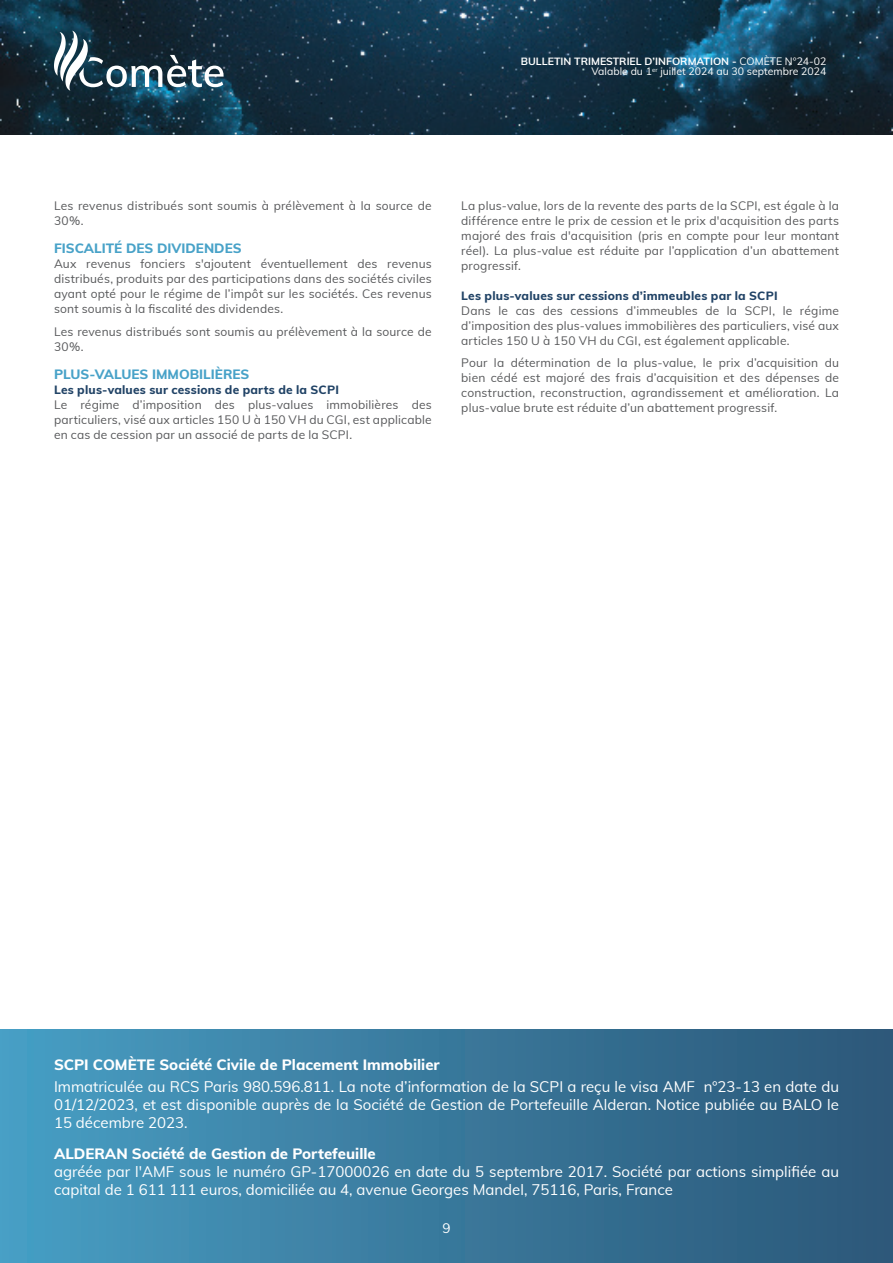
<style>
.page{position:relative;width:893px;height:1263px;background:#fff}
.page>*{position:absolute;margin:0;border:0;box-sizing:border-box;transform-origin:0 0}
.texte_courant{font:15px/18px "Muli";color:#fff;text-align:justify}
.t1{font:800 15px "Muli";color:#fff}
.t2{font:800 13.5px "Muli";color:#48a2c8}
.t3{font:13.5px "Muli";color:#fff}
.t4{font:12px/15px "Muli";letter-spacing:.015em;color:#57585a;text-align:justify}
.t5{font:800 12px "Muli";letter-spacing:.02em;color:#214366}
.t6{font:700 10.5px "Muli";color:#fff}
.t7{font:10.5px "Muli";color:#fff}
.s1{font-weight:400}
</style>
<div class="page">
<div style="left:0;top:1029px;width:893px;height:234px;background:linear-gradient(to right,#489dc3,#2b5677)"></div>
<img style="left:0;top:0;width:893px;height:134px">
<svg style="left:54px;top:31px;width:170px;height:60px"></svg>
<p class="t6" style="left:521px;top:53px;width:307px">BULLETIN TRIMESTRIEL D’INFORMATION - <span class="s1">COMÈTE N°24-02</span></p>
<p class="t7" style="left:592px;top:64px;width:236px">Valable du 1<sup>er</sup> juillet 2024 au 30 septembre 2024</p>
<p class="t4" style="left:54px;top:197px;width:379px">Les revenus distribués sont soumis à prélèvement à la source de<br>30%.</p>
<p class="t2" style="left:54px;top:239px;width:189px">FISCALITÉ DES DIVIDENDES</p>
<p class="t4" style="left:54px;top:256px;width:379px">Aux revenus fonciers s'ajoutent éventuellement des revenus distribués, produits par des participations dans des sociétés civiles ayant opté pour le régime de l’impôt sur les sociétés. Ces revenus sont soumis à la fiscalité des dividendes.</p>
<p class="t4" style="left:54px;top:323px;width:379px">Les revenus distribués sont soumis au prélèvement à la source de<br>30%.</p>
<p class="t2" style="left:54px;top:365px;width:197px">PLUS-VALUES IMMOBILIÈRES</p>
<p class="t5" style="left:54px;top:381px;width:286px">Les plus-values sur cessions de parts de la SCPI</p>
<p class="t4" style="left:54px;top:397px;width:379px">Le régime d’imposition des plus-values immobilières des particuliers, visé aux articles 150 U à 150 VH du CGI, est applicable en cas de cession par un associé de parts de la SCPI.</p>
<p class="t4" style="left:461px;top:197px;width:379px">La plus-value, lors de la revente des parts de la SCPI, est égale à la différence entre le prix de cession et le prix d'acquisition des parts majoré des frais d'acquisition (pris en compte pour leur montant réel). La plus-value est réduite par l’application d’un abattement progressif.</p>
<p class="t5" style="left:461px;top:287px;width:318px">Les plus-values sur cessions d’immeubles par la SCPI</p>
<p class="t4" style="left:461px;top:302px;width:379px">Dans le cas des cessions d’immeubles de la SCPI, le régime d’imposition des plus-values immobilières des particuliers, visé aux articles 150 U à 150 VH du CGI, est également applicable.</p>
<p class="t4" style="left:461px;top:355px;width:379px">Pour la détermination de la plus-value, le prix d’acquisition du bien cédé est majoré des frais d’acquisition et des dépenses de construction, reconstruction, agrandissement et amélioration. La plus-value brute est réduite d’un abattement progressif.</p>
<p class="t1" style="left:54px;top:1054px;width:387px">SCPI COMÈTE Société Civile de Placement Immobilier</p>
<p class="texte_courant" style="left:54px;top:1077px;width:786px">Immatriculée au RCS Paris 980.596.811. La note d’information de la SCPI a reçu le visa AMF n°23-13 en date du 01/12/2023, et est disponible auprès de la Société de Gestion de Portefeuille Alderan. Notice publiée au BALO le 15 décembre 2023.</p>
<p class="t1" style="left:54px;top:1143px;width:323px">ALDERAN Société de Gestion de Portefeuille</p>
<p class="texte_courant" style="left:54px;top:1162px;width:786px">agréée par l'AMF sous le numéro GP-17000026 en date du 5 septembre 2017. Société par actions simplifiée au capital de 1 611 111 euros, domiciliée au 4, avenue Georges Mandel, 75116, Paris, France</p>
<p class="t3" style="left:442px;top:1218px;width:10px">9</p>
</div>
